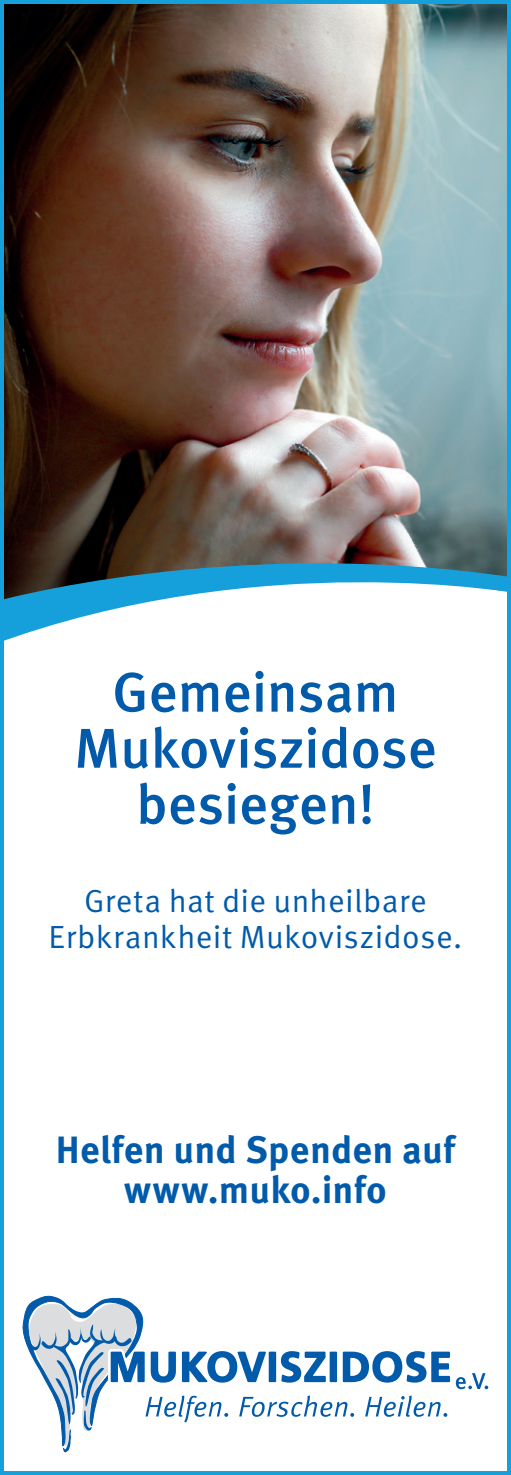
<style>
.page{position:relative;width:511px;height:1475px;background:#fff}
.page>*{position:absolute;margin:0;border:0;box-sizing:border-box;transform-origin:0 0}
.t1{font:500 56px/56px "Meta OT";letter-spacing:-.01em;color:#015aaa;text-align:center}
.t2{font:700 38px/40px "Meta OT";letter-spacing:.005em;color:#015aaa;text-align:center}
.t3{font:32px/36px "Meta OT Norm";letter-spacing:.01em;color:#015aaa;text-align:center}
</style>
<div class="page">
<img style="left:5px;top:5px;width:500px;height:558px">
<svg style="left:5px;top:563px;width:500px;height:78px"></svg>
<svg style="left:23px;top:1295px;width:465px;height:156px"></svg>
<div style="left:0;top:0;width:510px;height:1474px;border:4px solid #16a0db"></div>
<h1 class="t1" style="left:74px;top:665px;width:364px">Gemeinsam<br>Mukoviszidose besiegen!</h1>
<p class="t3" style="left:48px;top:883px;width:415px">Greta hat die unheilbare<br>Erbkrankheit Mukoviszidose.</p>
<p class="t2" style="left:56px;top:1130px;width:400px">Helfen und Spenden auf www.muko.info</p>
</div>
